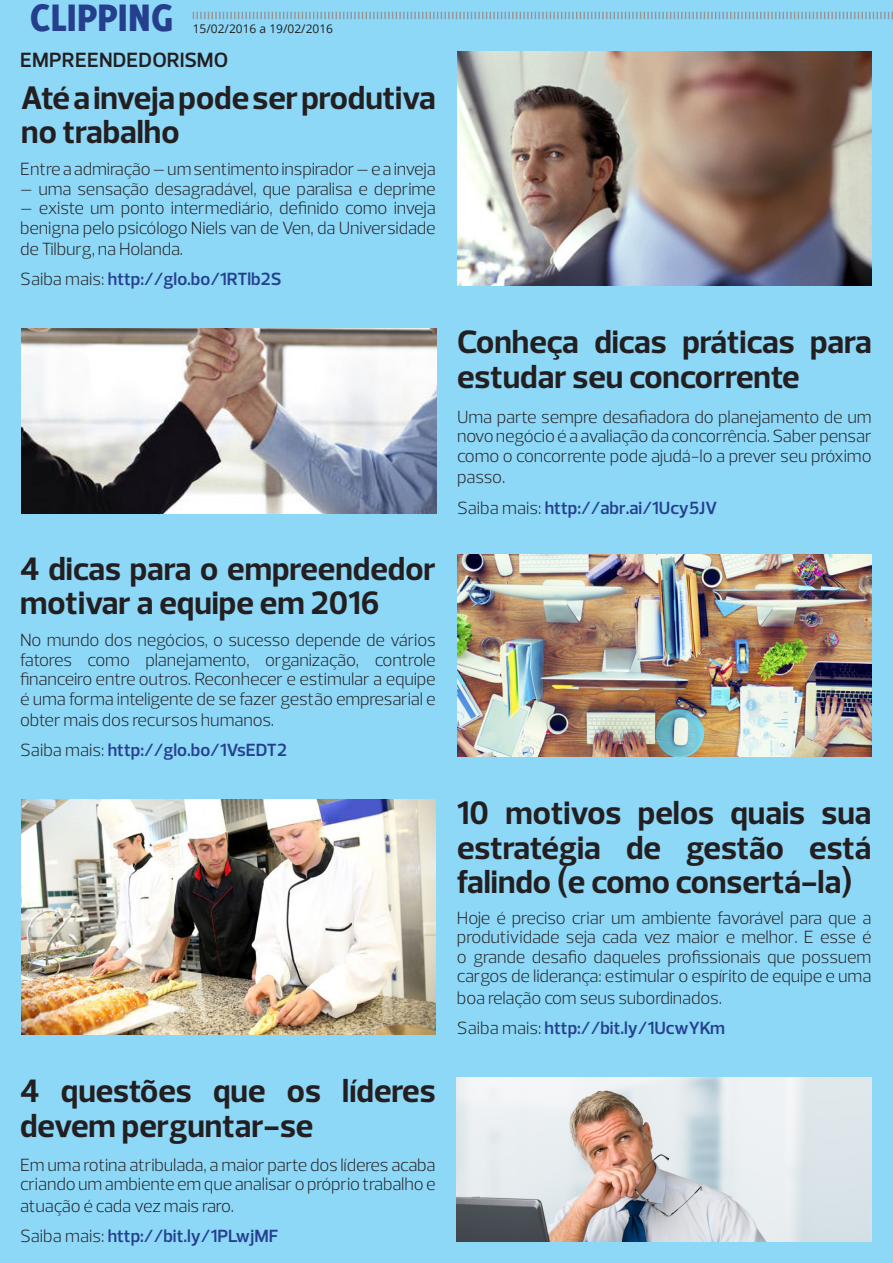
<style>
.page{position:relative;width:893px;height:1263px;background:#8dd7f7}
.page>*{position:absolute;margin:0;border:0;box-sizing:border-box;transform-origin:0 0}
.t1{font:800 42px "Delicious";color:#253f8e}
.t2{font:700 33px/34.5px "Prelo";color:#231f20}
.t3{font:600 21px "Prelo";letter-spacing:.01em;color:#231f20}
.t4{font:300 18px/19.5px "Prelo";letter-spacing:-.01em;color:#231f20;text-align:justify}
.t5{font:600 18px "Prelo";color:#253f8e}
.t6{font:12px "Open Sans";color:#231f20}
.s1{font-weight:300;color:#231f20}
</style>
<div class="page">
<svg style="left:193px;top:12px;width:700px;height:7px"></svg>
<img style="left:457px;top:51px;width:415px;height:234px">
<img style="left:21px;top:328px;width:415px;height:185px">
<img style="left:457px;top:555px;width:415px;height:201px">
<img style="left:21px;top:799px;width:415px;height:235px">
<img style="left:457px;top:1077px;width:414px;height:165px">
<h1 class="t1" style="left:30px;top:-7px;width:145px">CLIPPING</h1>
<p class="t6" style="left:193px;top:20px;width:142px">15/02/2016 a 19/02/2016</p>
<p class="t3" style="left:20px;top:47px;width:210px">EMPREENDEDORISMO</p>
<p class="t2" style="left:21px;top:81px;width:416px">Até a inveja pode ser produtiva no trabalho</p>
<p class="t4" style="left:20px;top:159px;width:417px">Entre a admiração – um sentimento inspirador – e a inveja</p>
<p class="t4" style="left:20px;top:179px;width:417px">– uma sensação desagradável, que paralisa e deprime</p>
<p class="t4" style="left:20px;top:198px;width:417px">– existe um ponto intermediário, definido como inveja benigna pelo psicólogo Niels van de Ven, da Universidade</p>
<p class="t4" style="left:20px;top:239px;width:165px">de Tilburg, na Holanda.</p>
<p class="t5" style="left:20px;top:268px;width:263px"><span class="s1">Saiba mais:</span> http://glo.bo/1RTlb2S</p>
<p class="t2" style="left:20px;top:551px;width:417px">4 dicas para o empreendedor motivar a equipe em 2016</p>
<p class="t4" style="left:20px;top:630px;width:417px">No mundo dos negócios, o sucesso depende de vários fatores como planejamento, organização, controle financeiro entre outros. Reconhecer e estimular a equipe é uma forma inteligente de se fazer gestão empresarial e</p>
<p class="t4" style="left:20px;top:710px;width:256px">obter mais dos recursos humanos.</p>
<p class="t5" style="left:20px;top:739px;width:268px"><span class="s1">Saiba mais:</span> http://glo.bo/1VsEDT2</p>
<p class="t2" style="left:20px;top:1074px;width:417px">4 questões que os líderes devem perguntar-se</p>
<p class="t4" style="left:20px;top:1155px;width:417px">Em uma rotina atribulada, a maior parte dos líderes acaba criando um ambiente em que analisar o próprio trabalho e</p>
<p class="t4" style="left:20px;top:1196px;width:216px">atuação é cada vez mais raro.</p>
<p class="t5" style="left:20px;top:1225px;width:260px"><span class="s1">Saiba mais:</span> http://bit.ly/1PLwjMF</p>
<p class="t2" style="left:457px;top:325px;width:416px">Conheça dicas práticas para estudar seu concorrente</p>
<p class="t4" style="left:457px;top:407px;width:416px">Uma parte sempre desafiadora do planejamento de um novo negócio é a avaliação da concorrência. Saber pensar como o concorrente pode ajudá-lo a prever seu próximo</p>
<p class="t4" style="left:457px;top:468px;width:50px">passo.</p>
<p class="t5" style="left:457px;top:496px;width:262px"><span class="s1">Saiba mais:</span> http://abr.ai/1Ucy5JV</p>
<p class="t2" style="left:457px;top:796px;width:416px;text-align:justify">10 motivos pelos quais sua estratégia de gestão está falindo (e como consertá-la)</p>
<p class="t4" style="left:457px;top:908px;width:416px">Hoje é preciso criar um ambiente favorável para que a produtividade seja cada vez maior e melhor. E esse é o grande desafio daqueles profissionais que possuem cargos de liderança: estimular o espírito de equipe e uma</p>
<p class="t4" style="left:457px;top:988px;width:267px">boa relação com seus subordinados.</p>
<p class="t5" style="left:457px;top:1017px;width:270px"><span class="s1">Saiba mais:</span> http://bit.ly/1UcwYKm</p>
</div>
